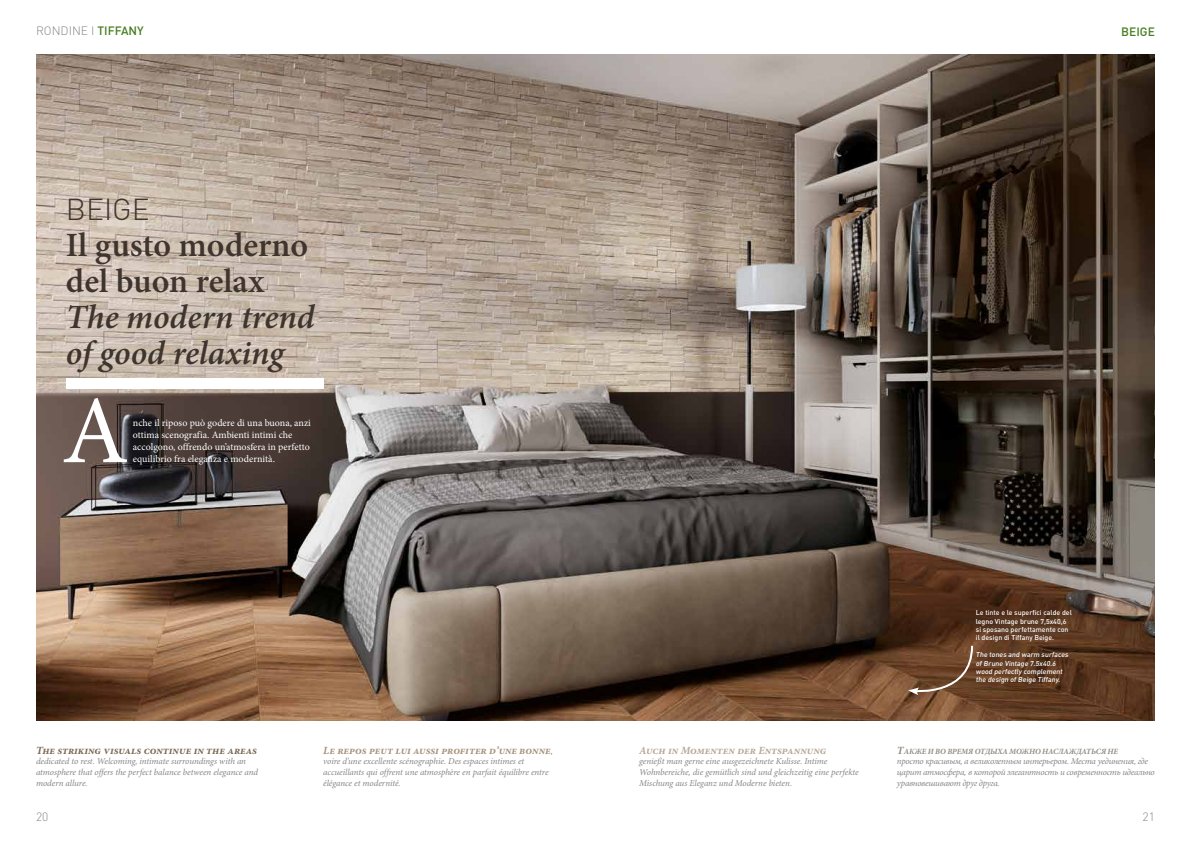
<style>
.page{position:relative;width:1191px;height:842px;background:#fff}
.page>*{position:absolute;margin:0;border:0;box-sizing:border-box;transform-origin:0 0}
.t1{font:italic 600 34px/36px "Minion Pro";color:#3f352e}
.t2{font:600 34px/36px "Minion Pro";color:#3f352e}
.t3{font:300 30px "DIN";color:#3f352e}
.t4{font:300 12px "DIN";color:#878686}
.t5{font:500 12px "DIN";color:#457c1f}
.t6{font:italic 700 11px "Minion Pro";color:#a7927c}
.t7{font:italic 700 11px "Minion Pro";color:#796853}
.t8{font:italic 700 11px "Minion Pro";color:#b6a998}
.t9{font:10px/12px "Minion Pro";color:#fff}
.t10{font:italic 9px/10.8px "Minion Pro";letter-spacing:-.01em;color:#878686}
.t11{font:italic 700 8px "Minion Pro";letter-spacing:-.015em;color:#928d84}
.t12{font:500 7px/8.4px "DIN";color:#fff}
.s1{font-weight:500;color:#457c1f}
.s2{font-weight:400;font-size:9px;color:#878686}
.s3{font-size:11px}
</style>
<div class="page">
<img style="left:36px;top:55px;width:1119px;height:665px">
<div style="left:66px;top:378px;width:257px;height:10px;background:#fff"></div>
<svg style="left:908px;top:644px;width:66px;height:52px"></svg>
<svg style="left:64px;top:398px;width:63px;height:64px"></svg>
<h3 class="t4" style="left:36px;top:24px;width:109px">RONDINE I <span class="s1">TIFFANY</span></h3>
<h3 class="t5" style="left:1121px;top:24px;width:35px">BEIGE</h3>
<h2 class="t3" style="left:66px;top:191px;width:85px">BEIGE</h2>
<h1 class="t2" style="left:66px;top:227px;width:244px">Il gusto moderno del buon relax</h1>
<h1 class="t1" style="left:66px;top:299px;width:250px">The modern trend of good relaxing</h1>
<p class="t9" style="left:133px;top:417px;width:179px">nche il riposo può godere di una buona, anzi ottima scenografia. Ambienti intimi che accolgono, offrendo un’atmosfera in perfetto equilibrio fra eleganza e modernità.</p>
<p class="t7" style="left:36px;top:742px;width:223px">The striking visuals continue in the areas</p>
<p class="t10" style="left:36px;top:756px;width:223px">dedicated to rest. Welcoming, intimate surroundings with an atmosphere that offers the perfect balance between elegance and modern allure.</p>
<p class="t6" style="left:323px;top:742px;width:231px">Le repos peut lui aussi profiter d’une bonne<span class="s2">,</span></p>
<p class="t10" style="left:323px;top:756px;width:227px">voire d’une excellente scénographie. Des espaces intimes et accueillants qui offrent une atmosphère en parfait équilibre entre élégance et modernité.</p>
<p class="t8" style="left:639px;top:742px;width:189px">Auch in Momenten der Entspannung</p>
<p class="t10" style="left:639px;top:756px;width:221px">genießt man gerne eine ausgezeichnete Kulisse. Intime<br>Wohnbereiche, die gemütlich sind und gleichzeitig eine perfekte<br>Mischung aus Eleganz und Moderne bieten.</p>
<p class="t12" style="left:976px;top:608px;width:97px">Le tinte e le superfici calde del legno Vintage brune 7,5x40,6 si sposano perfettamente con il design di Tiffany Beige.</p>
<p class="t12" style="left:976px;top:650px;width:95px">The tones and warm surfaces of Brune Vintage 7.5x40.6 wood perfectly complement the design of Beige Tiffany.</p>
<p class="t11" style="left:897px;top:745px;width:223px"><span class="s3">Т</span>АКЖЕ И ВО ВРЕМЯ ОТДЫХА МОЖНО НАСЛАЖДАТЬСЯ НЕ</p>
<p class="t10" style="left:897px;top:756px;width:259px">просто красивым, а великолепным интерьером. Места уединения, где царит атмосфера, в которой элегантность и современность идеально уравновешивают друг друга.</p>
<h3 class="t4" style="left:36px;top:810px;width:14px">20</h3>
<h3 class="t4" style="left:1142px;top:810px;width:14px">21</h3>
</div>
